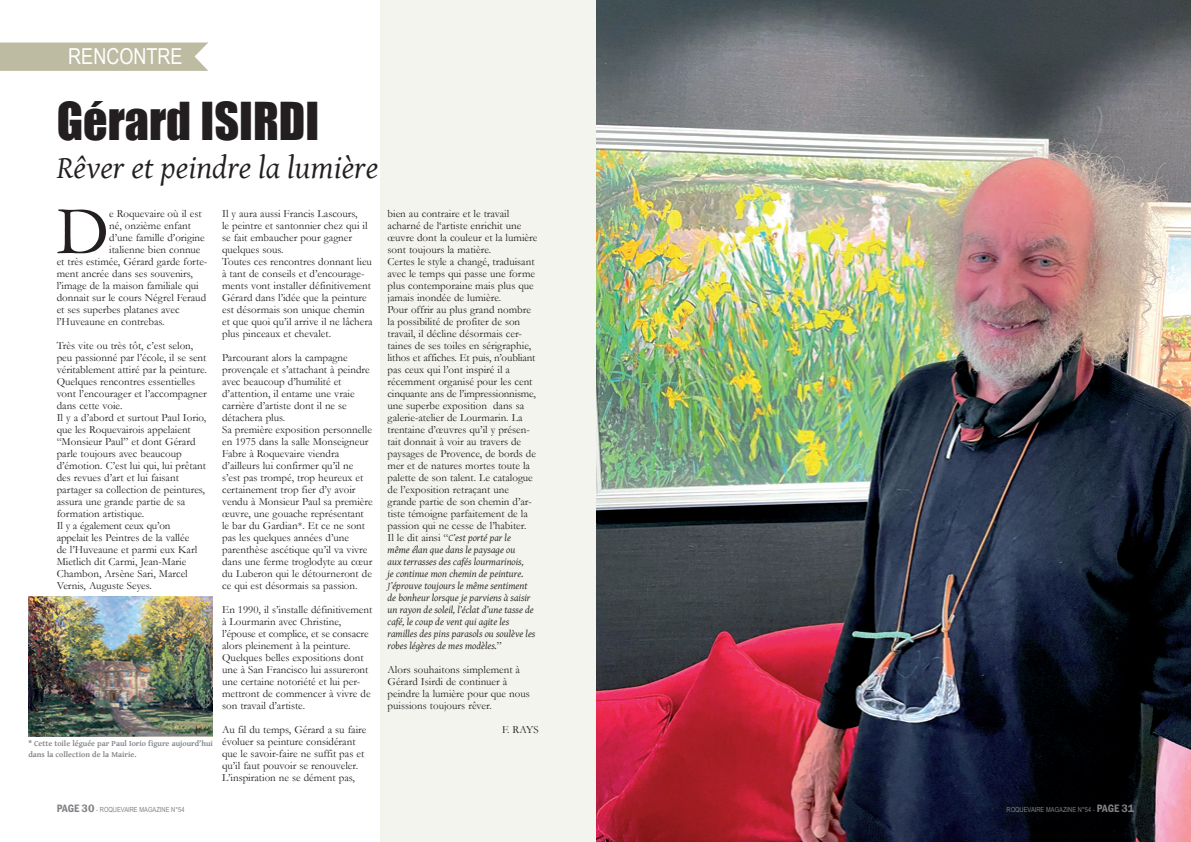
<style>
.page{position:relative;width:1191px;height:842px;background:#fff}
.page>*{position:absolute;margin:0;border:0;box-sizing:border-box;transform-origin:0 0}
.t1{font:68.2px "Garamond";color:#231f20}
.t2{font:48px "Impact";color:#231f20}
.t3{font:italic 32px "Gentium Basic";color:#231f20}
.t4{font:22px "Arial Narrow";color:#fff}
.t5{font:11px/12px "Garamond";color:#231f20}
.t6{font:italic 10px/12px "Gentium Basic";color:#231f20}
.t7{font:700 8px/11.1px "Gentium Basic";color:#808285}
.t8{font:7px "Arial Narrow";color:#808285}
.s1{font-family:"Franklin Gothic";font-weight:600;font-stretch:condensed;font-size:11px}
.s2{font-family:"Franklin Gothic";font-weight:600;font-size:11px}
.s3{font-family:"Garamond";font-style:normal;font-size:11px}
</style>
<div class="page">
<img style="left:595px;top:0;width:596px;height:842px">
<div style="left:380px;top:0;width:215px;height:842px;background:#f4f4ef"></div>
<img style="left:29px;top:596px;width:184px;height:140px">
<div style="left:0;top:43px;width:208px;height:28px;background:#bdbba2"></div>
<p class="t4" style="left:68px;top:44px;width:116px">RENCONTRE</p>
<p class="t2" style="left:57px;top:92px;width:264px">Gérard ISIRDI</p>
<p class="t3" style="left:57px;top:150px;width:323px">Rêver et peindre la lumière</p>
<p class="t1" style="left:57px;top:194px;width:54px">D</p>
<p class="t5" style="left:109px;top:207px;width:94px">e Roquevaire où il est</p>
<p class="t5" style="left:222px;top:207px;width:137px">Il y aura aussi Francis Lascours,</p>
<p class="t5" style="left:222px;top:219px;width:147px">le peintre et santonnier chez qui il se fait embaucher pour gagner quelques sous.</p>
<p class="t5" style="left:222px;top:255px;width:152px">Toutes ces rencontres donnant lieu à tant de conseils et d’encourage&shy;ments vont installer définitivement Gérard dans l’idée que la peinture est désormais son unique chemin et que quoi qu’il arrive il ne lâchera plus pinceaux et chevalet.</p>
<p class="t5" style="left:222px;top:351px;width:149px">Parcourant alors la campagne provençale et s’attachant à peindre avec beaucoup d’humilité et d’attention, il entame une vraie carrière d’artiste dont il ne se détachera plus.</p>
<p class="t5" style="left:222px;top:423px;width:151px">Sa première exposition personnelle en 1975 dans la salle Monseigneur<br>Fabre à Roquevaire viendra</p>
<p class="t5" style="left:222px;top:459px;width:152px">d’ailleurs lui confirmer qu’il ne s’est pas trompé, trop heureux et certainement trop fier d’y avoir vendu à Monsieur Paul sa première œuvre, une gouache représentant le bar du Gardian*. Et ce ne sont pas les quelques années d’une parenthèse ascétique qu’il va vivre dans une ferme troglodyte au cœur du Luberon qui le détourneront de ce qui est désormais sa passion.</p>
<p class="t5" style="left:222px;top:603px;width:152px">En 1990, il s’installe définitivement à Lourmarin avec Christine, l’épouse et complice, et se consacre alors pleinement à la peinture.<br>Quelques belles expositions dont une à San Francisco lui assureront une certaine notoriété et lui per&shy;mettront de commencer à vivre de son travail d’artiste.</p>
<p class="t5" style="left:222px;top:723px;width:146px">Au fil du temps, Gérard a su faire évoluer sa peinture considérant que le savoir-faire ne suffit pas et qu’il faut pouvoir se renouveler.<br>L’inspiration ne se dément pas,</p>
<p class="t5" style="left:109px;top:219px;width:83px">né, onzième enfant</p>
<p class="t5" style="left:109px;top:231px;width:97px">d’une famille d’origine</p>
<p class="t5" style="left:109px;top:243px;width:93px">italienne bien connue</p>
<p class="t5" style="left:57px;top:255px;width:152px">et très estimée, Gérard garde forte-</p>
<p class="t5" style="left:57px;top:267px;width:138px">ment ancrée dans ses souvenirs,</p>
<p class="t5" style="left:57px;top:279px;width:143px">l’image de la maison familiale qui</p>
<p class="t5" style="left:57px;top:291px;width:151px">donnait sur le cours Négrel Feraud</p>
<p class="t5" style="left:57px;top:303px;width:124px">et ses superbes platanes avec</p>
<p class="t5" style="left:57px;top:315px;width:109px">l’Huveaune en contrebas.</p>
<p class="t5" style="left:57px;top:339px;width:152px">Très vite ou très tôt, c’est selon, peu passionné par l’école, il se sent véritablement attiré par la peinture.<br>Quelques rencontres essentielles vont l’encourager et l’accompagner dans cette voie.</p>
<p class="t5" style="left:57px;top:411px;width:151px">Il y a d’abord et surtout Paul Iorio, que les Roquevairois appelaient “Monsieur Paul” et dont Gérard parle toujours avec beaucoup d’émotion. C’est lui qui, lui prêtant des revues d’art et lui faisant partager sa collection de peintures, assura une grande partie de sa formation artistique.</p>
<p class="t5" style="left:57px;top:519px;width:142px">Il y a également ceux qu’on appelait les Peintres de la vallée de l’Huveaune et parmi eux Karl<br>Mietlich dit Carmi, Jean-Marie<br>Chambon, Arsène Sari, Marcel<br>Vernis, Auguste Seyes.</p>
<p class="t7" style="left:28px;top:738px;width:186px">* Cette toile léguée par Paul Iorio figure aujourd’hui dans la collection de la Mairie.</p>
<p class="t8" style="left:57px;top:805px;width:129px"><span class="s1">PAGE</span> <span class="s2">30</span> - ROQUEVAIRE MAGAZINE N°54</p>
<p class="t5" style="left:387px;top:207px;width:151px">bien au contraire et le travail acharné de l‘artiste enrichit une œuvre dont la couleur et la lumière sont toujours la matière.</p>
<p class="t5" style="left:387px;top:255px;width:149px;text-align:justify">Certes le style a changé, traduisant avec le temps qui passe une forme plus contemporaine mais plus que jamais inondée de lumière.</p>
<p class="t5" style="left:387px;top:303px;width:145px">Pour offrir au plus grand nombre la possibilité de profiter de son</p>
<p class="t5" style="left:387px;top:327px;width:150px">travail, il décline désormais cer&shy;taines de ses toiles en sérigraphie, lithos et affiches. Et puis, n’oubliant pas ceux qui l’ont inspiré il a récemment organisé pour les cent cinquante ans de l’impressionnisme, une superbe exposition dans sa galerie-atelier de Lourmarin. La trentaine d’œuvres qu’il y présen&shy;tait donnait à voir au travers de paysages de Provence, de bords de mer et de natures mortes toute la palette de son talent. Le catalogue de l’exposition retraçant une grande partie de son chemin d’ar&shy;tiste témoigne parfaitement de la passion qui ne cesse de l’habiter.</p>
<p class="t6" style="left:387px;top:532px;width:125px"><span class="s3">Il le dit ainsi “</span>C’est porté par le</p>
<p class="t6" style="left:387px;top:544px;width:129px">même élan que dans le paysage ou</p>
<p class="t6" style="left:387px;top:556px;width:138px">aux terrasses des cafés lourmarinois,</p>
<p class="t6" style="left:387px;top:568px;width:141px">je continue mon chemin de peinture.<br>J’éprouve toujours le même sentiment</p>
<p class="t6" style="left:387px;top:592px;width:149px">de bonheur lorsque je parviens à saisir un rayon de soleil, l’éclat d’une tasse de café, le coup de vent qui agite les ramilles des pins parasols ou soulève les robes légères de mes modèles.<span class="s3">”</span></p>
<p class="t5" style="left:387px;top:663px;width:134px">Alors souhaitons simplement à<br>Gérard Isirdi de continuer à</p>
<p class="t5" style="left:387px;top:687px;width:144px">peindre la lumière pour que nous puissions toujours rêver.</p>
<p class="t5" style="left:502px;top:723px;width:38px">F. RAYS</p>
<p class="t8" style="left:1006px;top:805px;width:129px">ROQUEVAIRE MAGAZINE N°54 - <span class="s1">PAGE</span> <span class="s2">31</span></p>
</div>
